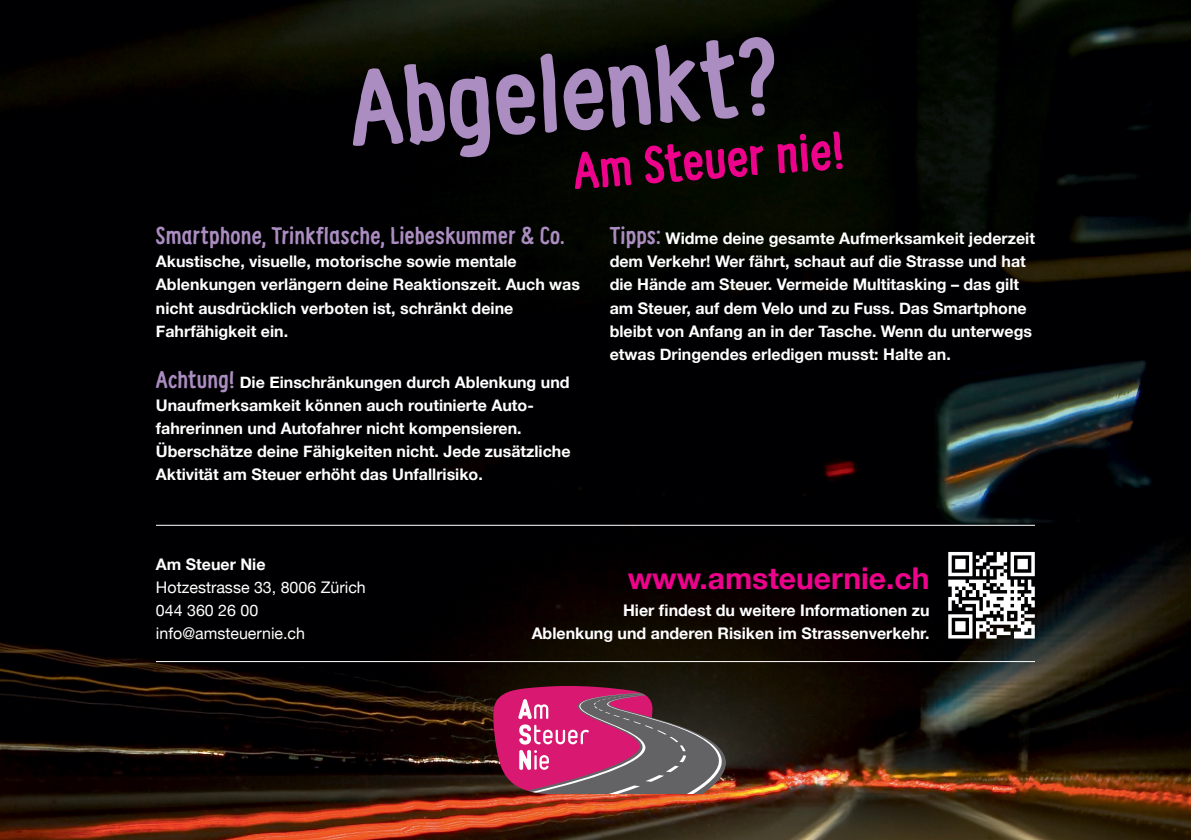
<style>
.page{position:relative;width:1191px;height:840px;background:#fff}
.page>*{position:absolute;margin:0;border:0;box-sizing:border-box;transform-origin:0 0}
.t1{font:700 108px "Supernettcn";color:#ab8dc1}
.t2{font:700 52px "Supernettcn";color:#ed028c}
.t3{font:700 30px "Helvetica Neue";color:#ed028c}
.t4{font:700 24px "Supernettcn";letter-spacing:.01em;color:#ab8dc1}
.t5{font:700 16px/23px "Helvetica Neue";color:#fff}
.t6{font:16px/23px "Helvetica Neue";color:#fff}
.s1{font-family:"Supernettcn";font-size:24px;color:#ab8dc1}
</style>
<div class="page">
<img style="left:0;top:0;width:1191px;height:839px">
<svg style="left:948px;top:551px;width:86px;height:87px"></svg>
<svg style="left:493px;top:685px;width:233px;height:108px;background:#934265"></svg>
<hr style="left:156px;top:524px;width:879px;height:1px;background:#fff">
<hr style="left:156px;top:660px;width:879px;height:1px;background:#fff">
<h1 class="t1" style="left:342px;top:39px;width:433px;rotate:-5deg">Abgelenkt?</h1>
<h2 class="t2" style="left:570px;top:135px;width:274px;rotate:-4deg">Am Steuer nie!</h2>
<h3 class="t4" style="left:156px;top:220px;width:410px">Smartphone, Trinkflasche, Liebeskummer &amp; Co.</h3>
<p class="t5" style="left:156px;top:250px;width:425px">Akustische, visuelle, motorische sowie mentale Ablenkungen verlängern deine Reaktionszeit. Auch was nicht ausdrücklich verboten ist, schränkt deine Fahrfähigkeit ein.</p>
<p class="t5" style="left:156px;top:370px;width:416px"><span class="s1">Achtung!</span> Die Einschränkungen durch Ablenkung und Unaufmerksamkeit können auch routinierte Auto&shy;fahrerinnen und Autofahrer nicht kompensieren.<br>Überschätze deine Fähigkeiten nicht. Jede zusätzliche Aktivität am Steuer erhöht das Unfallrisiko.</p>
<p class="t5" style="left:609px;top:227px;width:427px"><span class="s1">Tipps:</span> Widme deine gesamte Aufmerksamkeit jederzeit dem Verkehr! Wer fährt, schaut auf die Strasse und hat die Hände am Steuer. Vermeide Multitasking – das gilt am Steuer, auf dem Velo und zu Fuss. Das Smartphone bleibt von Anfang an in der Tasche. Wenn du unterwegs etwas Dringendes erledigen musst: Halte an.</p>
<p class="t5" style="left:156px;top:552px;width:111px">Am Steuer Nie</p>
<p class="t6" style="left:156px;top:576px;width:211px">Hotzestrasse 33, 8006 Zürich<br>044 360 26 00 info@amsteuernie.ch</p>
<h3 class="t3" style="left:628px;top:554px;width:303px">www.amsteuernie.ch</h3>
<p class="t5" style="left:532px;top:598px;width:399px;text-align:right">Hier findest du weitere Informationen zu<br>Ablenkung und anderen Risiken im Strassenverkehr.</p>
</div>
